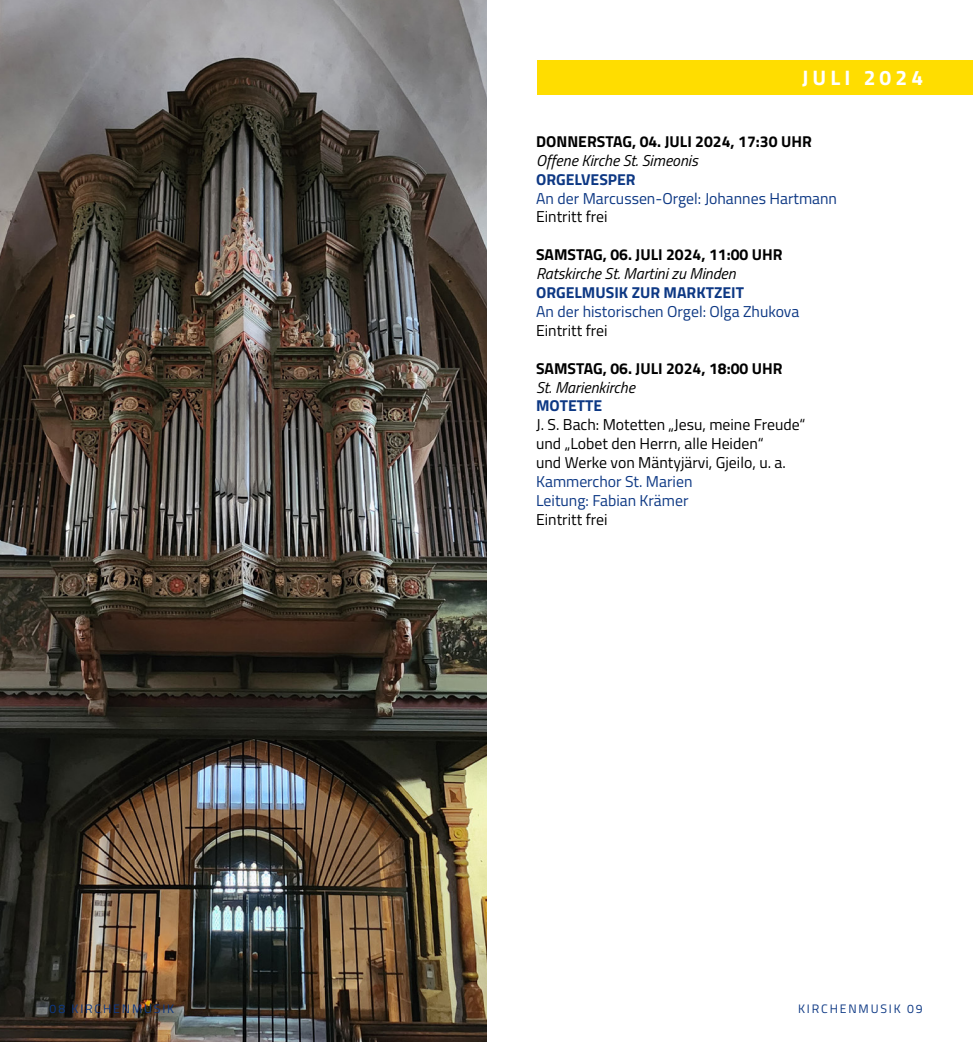
<style>
.page{position:relative;width:973px;height:1042px;background:#fff}
.page>*{position:absolute;margin:0;border:0;box-sizing:border-box;transform-origin:0 0}
.t1{font:700 21px "Titillium Web";letter-spacing:.2em;color:#fff}
.t2{font:15.75px/18.9px "Titillium Web";color:#000}
.t3{font:15.75px/18.9px "Titillium Web";color:#0d3884}
.t4{font:700 15.75px "Titillium Web";color:#000}
.t5{font:italic 15.75px "Titillium Web";color:#000}
.t6{font:700 15.75px "Titillium Web";color:#0d3884}
.t7{font:12.25px "Titillium Web";letter-spacing:.15em;color:#0d3884}
</style>
<div class="page">
<img style="left:0;top:0;width:486px;height:1042px">
<div style="left:537px;top:60px;width:435px;height:35px;background:#fd0"></div>
<p class="t7" style="left:50px;top:1000px;width:126px">08 KIRCHENMUSIK</p>
<h1 class="t1" style="left:801px;top:62px;width:123px">JULI 2024</h1>
<p class="t4" style="left:536px;top:129px;width:277px">DONNERSTAG, 04. JULI 2024, 17:30 UHR</p>
<p class="t5" style="left:536px;top:149px;width:163px">Offene Kirche St. Simeonis</p>
<p class="t6" style="left:536px;top:167px;width:101px">ORGELVESPER</p>
<p class="t3" style="left:536px;top:188px;width:302px">An der Marcussen-Orgel: Johannes Hartmann</p>
<p class="t2" style="left:536px;top:207px;width:73px">Eintritt frei</p>
<p class="t4" style="left:536px;top:243px;width:248px">SAMSTAG, 06. JULI 2024, 11:00 UHR</p>
<p class="t5" style="left:536px;top:262px;width:201px">Ratskirche St. Martini zu Minden</p>
<p class="t6" style="left:536px;top:280px;width:209px">ORGELMUSIK ZUR MARKTZEIT</p>
<p class="t3" style="left:536px;top:301px;width:264px">An der historischen Orgel: Olga Zhukova</p>
<p class="t2" style="left:536px;top:320px;width:73px">Eintritt frei</p>
<p class="t4" style="left:536px;top:356px;width:248px">SAMSTAG, 06. JULI 2024, 18:00 UHR</p>
<p class="t5" style="left:536px;top:375px;width:100px">St. Marienkirche</p>
<p class="t6" style="left:536px;top:394px;width:67px">MOTETTE</p>
<p class="t2" style="left:536px;top:415px;width:271px">J. S. Bach: Motetten „Jesu, meine Freude“ und „Lobet den Herrn, alle Heiden“<br>und Werke von Mäntyjärvi, Gjeilo, u. a.</p>
<p class="t3" style="left:536px;top:471px;width:158px">Kammerchor St. Marien<br>Leitung: Fabian Krämer</p>
<p class="t2" style="left:536px;top:509px;width:73px">Eintritt frei</p>
<p class="t7" style="left:798px;top:1000px;width:126px">KIRCHENMUSIK 09</p>
</div>
